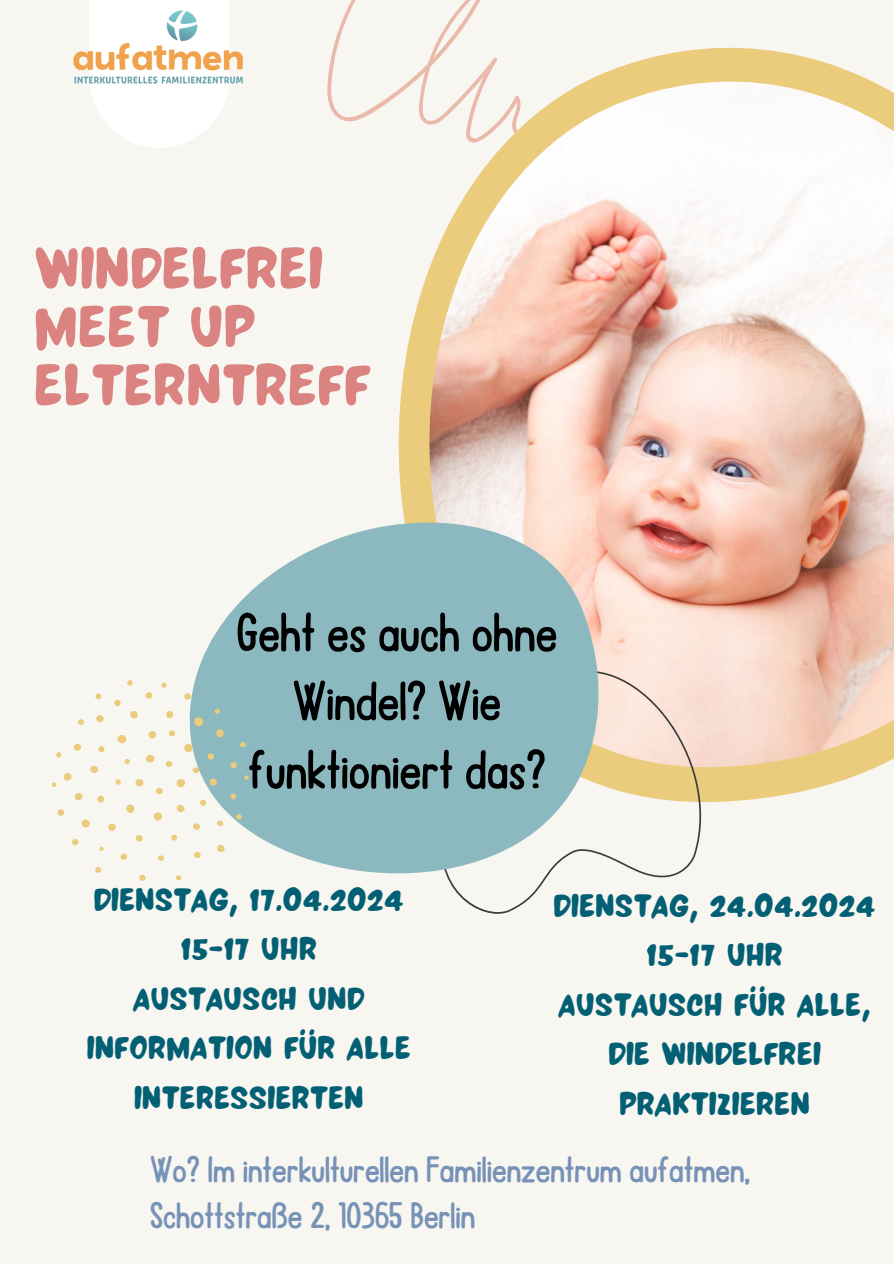
<style>
.page{position:relative;width:894px;height:1264px;background:#fff}
.page>*{position:absolute;margin:0;border:0;box-sizing:border-box;transform-origin:0 0}
.t1{font:65.1px/58.3px "NF La Lou Regular";color:#db8381}
.t2{font:58.05px/68.7px "Ballpoint";color:#000;text-align:center}
.t3{font:39px/46.2px "Ballpoint";color:#7792b7}
.t4{font:36px/49.5px "NF La Lou Regular";color:#036074;text-align:center}
</style>
<div class="page">
<div style="left:0;top:0;width:893px;height:1263px;background:#f8f6f1"></div>
<svg style="left:327px;top:0;width:154px;height:122px"></svg>
<svg style="left:398px;top:47px;width:478px;height:755px"></svg>
<img style="left:429px;top:81px;width:464px;height:686px">
<svg style="left:449px;top:668px;width:261px;height:245px"></svg>
<svg style="left:92px;top:94px;width:135px;height:54px"></svg>
<svg style="left:187px;top:509px;width:427px;height:372px;fill:#8cb9bf"></svg>
<svg style="left:194px;top:717px;width:9px;height:10px"></svg>
<svg style="left:117px;top:735px;width:10px;height:8px"></svg>
<div style="left:154px;top:812px;width:8px;height:8px;background:#ebcc7c;border-radius:50%"></div>
<svg style="left:176px;top:779px;width:9px;height:8px"></svg>
<div style="left:184px;top:744px;width:9px;height:8px;background:#ebcc7c;border-radius:50%"></div>
<svg style="left:126px;top:804px;width:8px;height:9px"></svg>
<svg style="left:146px;top:754px;width:9px;height:9px"></svg>
<div style="left:81px;top:819px;width:9px;height:8px;background:#ebcc7c;border-radius:50%"></div>
<svg style="left:216px;top:728px;width:8px;height:9px"></svg>
<div style="left:148px;top:731px;width:8px;height:7px;background:#ebcc7c;border-radius:50%"></div>
<svg style="left:63px;top:773px;width:8px;height:7px"></svg>
<svg style="left:130px;top:711px;width:8px;height:7px"></svg>
<div style="left:135px;top:779px;width:8px;height:7px;background:#ebcc7c;border-radius:50%"></div>
<svg style="left:90px;top:765px;width:8px;height:8px"></svg>
<svg style="left:176px;top:805px;width:9px;height:7px"></svg>
<svg style="left:74px;top:793px;width:9px;height:7px"></svg>
<div style="left:217px;top:844px;width:7px;height:8px;background:#ebcc7c;border-radius:50%"></div>
<div style="left:108px;top:823px;width:8px;height:7px;background:#ebcc7c;border-radius:50%"></div>
<div style="left:96px;top:715px;width:8px;height:7px;background:#ebcc7c;border-radius:50%"></div>
<div style="left:209px;top:778px;width:8px;height:7px;background:#ebcc7c;border-radius:50%"></div>
<svg style="left:74px;top:743px;width:7px;height:7px"></svg>
<svg style="left:166px;top:710px;width:7px;height:8px"></svg>
<div style="left:97px;top:795px;width:7px;height:7px;background:#ebcc7c;border-radius:50%"></div>
<svg style="left:136px;top:835px;width:7px;height:6px"></svg>
<div style="left:193px;top:823px;width:7px;height:6px;background:#ebcc7c;border-radius:50%"></div>
<div style="left:156px;top:787px;width:7px;height:7px;background:#ebcc7c;border-radius:50%"></div>
<div style="left:145px;top:692px;width:7px;height:7px;background:#ebcc7c;border-radius:50%"></div>
<div style="left:184px;top:693px;width:7px;height:6px;background:#ebcc7c;border-radius:50%"></div>
<svg style="left:58px;top:809px;width:6px;height:6px"></svg>
<div style="left:207px;top:753px;width:7px;height:6px;background:#ebcc7c;border-radius:50%"></div>
<svg style="left:193px;top:851px;width:8px;height:7px"></svg>
<div style="left:120px;top:853px;width:7px;height:6px;background:#ebcc7c;border-radius:50%"></div>
<svg style="left:72px;top:839px;width:6px;height:6px"></svg>
<div style="left:230px;top:762px;width:7px;height:6px;background:#ebcc7c;border-radius:50%"></div>
<div style="left:114px;top:699px;width:6px;height:7px;background:#ebcc7c;border-radius:50%"></div>
<svg style="left:192px;top:766px;width:7px;height:7px"></svg>
<div style="left:166px;top:760px;width:6px;height:7px;background:#ebcc7c;border-radius:50%"></div>
<svg style="left:139px;top:874px;width:6px;height:6px"></svg>
<svg style="left:200px;top:799px;width:6px;height:6px"></svg>
<svg style="left:169px;top:730px;width:6px;height:6px"></svg>
<svg style="left:171px;top:834px;width:6px;height:6px"></svg>
<svg style="left:78px;top:719px;width:6px;height:6px"></svg>
<svg style="left:98px;top:746px;width:6px;height:6px"></svg>
<svg style="left:95px;top:867px;width:6px;height:5px"></svg>
<svg style="left:158px;top:855px;width:6px;height:6px"></svg>
<svg style="left:217px;top:820px;width:6px;height:6px"></svg>
<svg style="left:95px;top:693px;width:6px;height:6px"></svg>
<svg style="left:230px;top:793px;width:6px;height:6px"></svg>
<svg style="left:236px;top:814px;width:6px;height:5px"></svg>
<svg style="left:240px;top:742px;width:5px;height:5px"></svg>
<svg style="left:127px;top:680px;width:6px;height:5px"></svg>
<svg style="left:115px;top:779px;width:6px;height:5px"></svg>
<svg style="left:56px;top:752px;width:5px;height:5px"></svg>
<svg style="left:124px;top:758px;width:6px;height:6px"></svg>
<svg style="left:214px;top:708px;width:6px;height:6px"></svg>
<svg style="left:176px;top:875px;width:5px;height:5px"></svg>
<svg style="left:161px;top:682px;width:6px;height:6px"></svg>
<svg style="left:51px;top:782px;width:5px;height:5px"></svg>
<svg style="left:99px;top:846px;width:5px;height:5px"></svg>
<svg style="left:244px;top:775px;width:4px;height:4px"></svg>
<img style="left:73px;top:0;width:170px;height:94px">
<p class="t1" style="left:34px;top:233px;width:338px">WINDELFREI<br>MEET UP<br>ELTERNTREFF</p>
<h2 class="t2" style="left:236px;top:599px;width:322px">Geht es auch ohne<br>Windel? Wie funktioniert das?</h2>
<p class="t4" style="left:86px;top:871px;width:326px">DIENSTAG, 17.04.2024<br>15-17 UHR<br>AUSTAUSCH UND<br>INFORMATION FÜR ALLE<br>INTERESSIERTEN</p>
<p class="t4" style="left:553px;top:877px;width:324px">DIENSTAG, 24.04.2024<br>15-17 UHR<br>AUSTAUSCH FÜR ALLE,<br>DIE WINDELFREI<br>PRAKTIZIEREN</p>
<h1 class="t3" style="left:150px;top:1146px;width:601px">Wo? Im interkulturellen Familienzentrum aufatmen,<br>Schottstraße 2, 10365 Berlin</h1>
</div>
